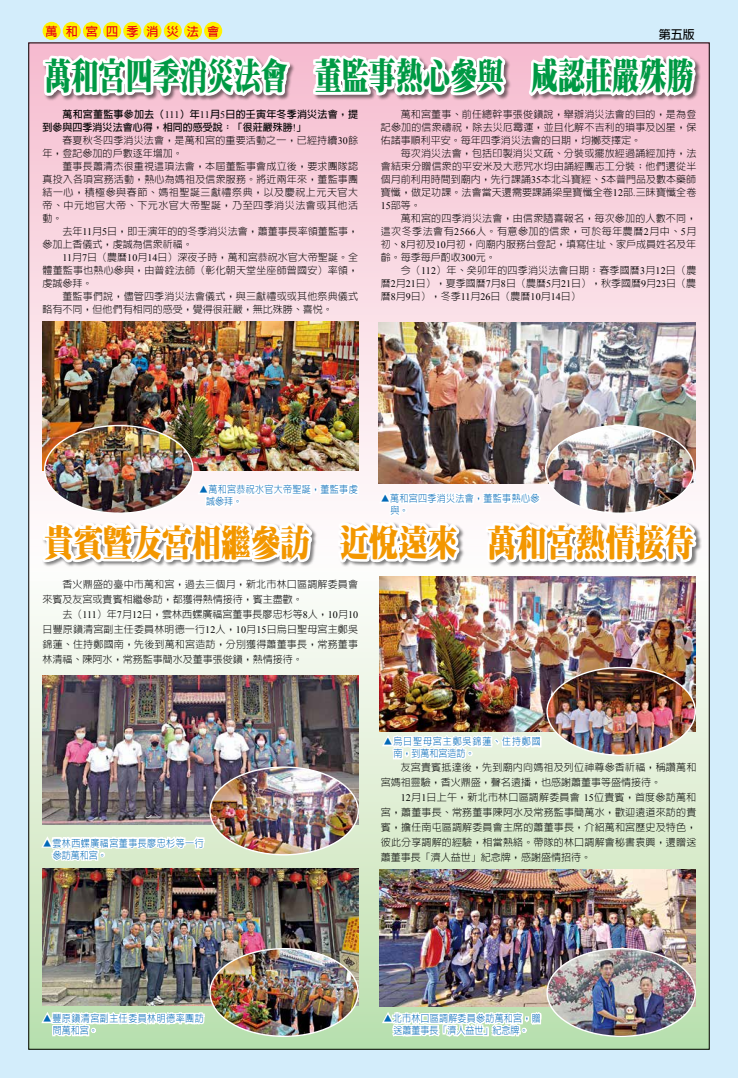
<style>
.page{position:relative;width:738px;height:1078px;background:#fff}
.page>*{position:absolute;margin:0;border:0;box-sizing:border-box;transform-origin:0 0}
.t1{font:900 36px "Inn Ming";color:#094;scale:.75 1}
.t2{font:900 36px "Inn Ming";color:#f39700;scale:.82 1}
.t3{font:700 12px "Lin Gothic";color:#e60012}
.t4{font:700 12px "Lin Gothic";color:#000}
.t5{font:300 10px/13px "Lin Gothic";letter-spacing:.015em;color:#000;text-align:justify}
.t6{font:300 10px/12px "Lin Gothic";letter-spacing:.04em;color:#0068b7;scale:.9 1}
.t7{font:700 10px/13px "Lin Gothic";color:#000}
.t8{font:300 10px/12px "Lin Gothic";letter-spacing:.095em;color:#0068b7;scale:.9 1}
.s1{font-family:"Times New Roman";font-weight:400}
</style>
<div class="page">
<div style="left:0;top:0;width:737px;height:1077px;background:#d3edfb"></div>
<img style="left:28px;top:21px;width:679px;height:1029px">
<p class="t3" style="left:46px;top:25px;width:175px">萬 和 宮 四 季 消 災 法 會</p>
<p class="t4" style="left:658px;top:29px;width:37px">第五版</p>
<h1 class="t1" style="left:45px;top:57px;width:866px">萬和宮四季消災法會 董監事熱心參與 咸認莊嚴殊勝</h1>
<p class="t7" style="left:43px;top:107px;width:317px;text-indent:20px">萬和宮董監事參加去（<span class="s1">111</span>）年<span class="s1">11</span>月<span class="s1">5</span>日的壬寅年冬季消災法會，提到參與四季消災法會心得，相同的感受說：「很莊嚴殊勝<span class="s1">!</span>」</p>
<p class="t5" style="left:43px;top:133px;width:317px;text-indent:20px">春夏秋冬四季消災法會，是萬和宮的重要活動之一，已經持續<span class="s1">30</span>餘年，登記參加的戶數逐年增加。</p>
<p class="t5" style="left:43px;top:159px;width:317px;text-indent:20px">董事長蕭清杰很重視這項法會，本屆董監事會成立後，要求團隊認真投入各項宮務活動，熱心為媽祖及信眾服務。將近兩年來，董監事團結一心，積極參與春節、媽祖聖誕三獻禮祭典，以及慶祝上元天官大帝、中元地官大帝、下元水官大帝聖誕，乃至四季消災法會或其他活動。</p>
<p class="t5" style="left:43px;top:224px;width:317px;text-indent:20px">去年<span class="s1">11</span>月<span class="s1">5</span>日，即壬演年的的冬季消災法會，蕭董事長率領董監事，參加上香儀式，虔誠為信眾祈福。</p>
<p class="t5" style="left:43px;top:250px;width:317px;text-indent:20px"><span class="s1">11</span>月<span class="s1">7</span>日（農曆<span class="s1">10</span>月<span class="s1">14</span>日）深夜子時，萬和宮恭祝水官大帝聖誕。全體董監事也熱心參與，由普銓法師（彰化朝天堂坐座師曾國安）率領，虔誠參拜。</p>
<p class="t5" style="left:43px;top:289px;width:317px;text-indent:20px">董監事們說，儘管四季消災法會儀式，與三獻禮或或其他祭典儀式略有不同，但他們有相同的感受，覺得很莊嚴，無比殊勝、喜悅。</p>
<p class="t5" style="left:380px;top:107px;width:317px;text-indent:20px">萬和宮董事、前任總幹事張俊鎮說，舉辦消災法會的目的，是為登記參加的信眾禱祝，除去災厄霉運，並且化解不吉利的瑣事及凶星，保佑諸事順利平安。每年四季消災法會的日期，均擲茭擇定。</p>
<p class="t5" style="left:380px;top:146px;width:317px;text-indent:20px">每次消災法會，包括印製消災文疏、分裝或擺放經過誦經加持，法會結束分贈信眾的平安米及大悲咒水均由誦經團志工分裝；他們還從半個月前利用時間到廟內，先行課誦<span class="s1">35</span>本北斗寶經、<span class="s1">5</span>本普門品及數本藥師寶懺，做足功課。法會當天還需要課誦梁皇寶懺全卷<span class="s1">12</span>部<span class="s1">.</span>三昧寶懺全卷<span class="s1">15</span>部等。</p>
<p class="t5" style="left:380px;top:211px;width:317px;text-indent:20px">萬和宮的四季消災法會，由信眾隨喜報名，每次參加的人數不同，這次冬季法會有<span class="s1">2566</span>人。有意參加的信眾，可於每年農曆<span class="s1">2</span>月中、<span class="s1">5</span>月初、<span class="s1">8</span>月初及<span class="s1">10</span>月初，向廟內服務台登記，填寫住址、家戶成員姓名及年齡。每季每戶酌收<span class="s1">300</span>元。</p>
<p class="t5" style="left:380px;top:263px;width:317px;text-indent:20px">今（<span class="s1">112</span>）年、癸卯年的四季消災法會日期：春季國曆<span class="s1">3</span>月<span class="s1">12</span>日（農曆<span class="s1">2</span>月<span class="s1">21</span>日），夏季國曆<span class="s1">7</span>月<span class="s1">8</span>日（農曆<span class="s1">5</span>月<span class="s1">21</span>日），秋季國曆<span class="s1">9</span>月<span class="s1">23</span>日（農曆<span class="s1">8</span>月<span class="s1">9</span>日），冬季<span class="s1">11</span>月<span class="s1">26</span>日（農曆<span class="s1">10</span>月<span class="s1">14</span>日）</p>
<p class="t6" style="left:206px;top:483px;width:170px;text-indent:-7px">▲萬和宮恭祝水官大帝聖誕，董監事虔誠參拜。</p>
<p class="t6" style="left:390px;top:492px;width:167px;text-indent:-10px">▲萬和宮四季消災法會，董監事熱心參與。</p>
<h1 class="t2" style="left:44px;top:524px;width:793px">貴賓暨友宮相繼參訪 近悅遠來 萬和宮熱情接待</h1>
<p class="t5" style="left:43px;top:576px;width:317px;line-height:15px;text-indent:20px">香火鼎盛的臺中市萬和宮，過去三個月，新北市林口區調解委員會來賓及友宮或貴賓相繼參訪，都獲得熱情接待，賓主盡歡。</p>
<p class="t5" style="left:43px;top:606px;width:317px;line-height:15px;text-indent:20px">去（<span class="s1">111</span>）年<span class="s1">7</span>月<span class="s1">12</span>日，雲林西螺廣福宮董事長廖忠杉等<span class="s1">8</span>人，<span class="s1">10</span>月<span class="s1">10</span>日豐原鎮清宮副主任委員林明德一行<span class="s1">12</span>人，<span class="s1">10</span>月<span class="s1">15</span>日烏日聖母宮主鄭吳錦蓮、住持鄭國南，先後到萬和宮造訪，分別獲得蕭董事長，常務董事林清福、陳阿水，常務監事簡水及董事張俊鎮，熱情接待。</p>
<p class="t6" style="left:53px;top:836px;width:169px;text-indent:-10px">▲雲林西螺廣福宮董事長廖忠杉等一行參訪萬和宮。</p>
<p class="t8" style="left:393px;top:735px;width:165px;text-indent:-10px">▲烏日聖母宮主鄭吳錦蓮、住持鄭國南，到萬和宮造訪。</p>
<p class="t5" style="left:380px;top:759px;width:317px;line-height:15px;text-indent:20px">友宮貴賓抵達後，先到廟內向媽祖及列位神尊參香祈福，稱讚萬和宮媽祖靈驗，香火鼎盛，聲名遠播，也感謝蕭董事等盛情接待。</p>
<p class="t5" style="left:380px;top:789px;width:317px;line-height:15px;text-indent:20px"><span class="s1">12</span>月<span class="s1">1</span>日上午，新北市林口區調解委員會 <span class="s1">15</span>位貴賓，首度參訪萬和宮，蕭董事長、常務董事陳阿水及常務監事簡萬水，歡迎遠道來訪的貴賓，擔任南屯區調解委員會主席的蕭董事長，介紹萬和宮歷史及特色，彼此分享調解的經驗，相當熱絡。帶隊的林口調解會秘書袁興，還贈送蕭董事長「濟人益世」紀念牌，感謝盛情招待。</p>
<p class="t6" style="left:53px;top:1012px;width:169px;text-indent:-10px">▲豐原鎮清宮副主任委員林明德率團訪問萬和宮。</p>
<p class="t6" style="left:383px;top:1012px;width:176px;text-align:center">▲北市林口區調解委員參訪萬和宮，贈送蕭董事長「濟人益世」紀念牌。</p>
</div>
